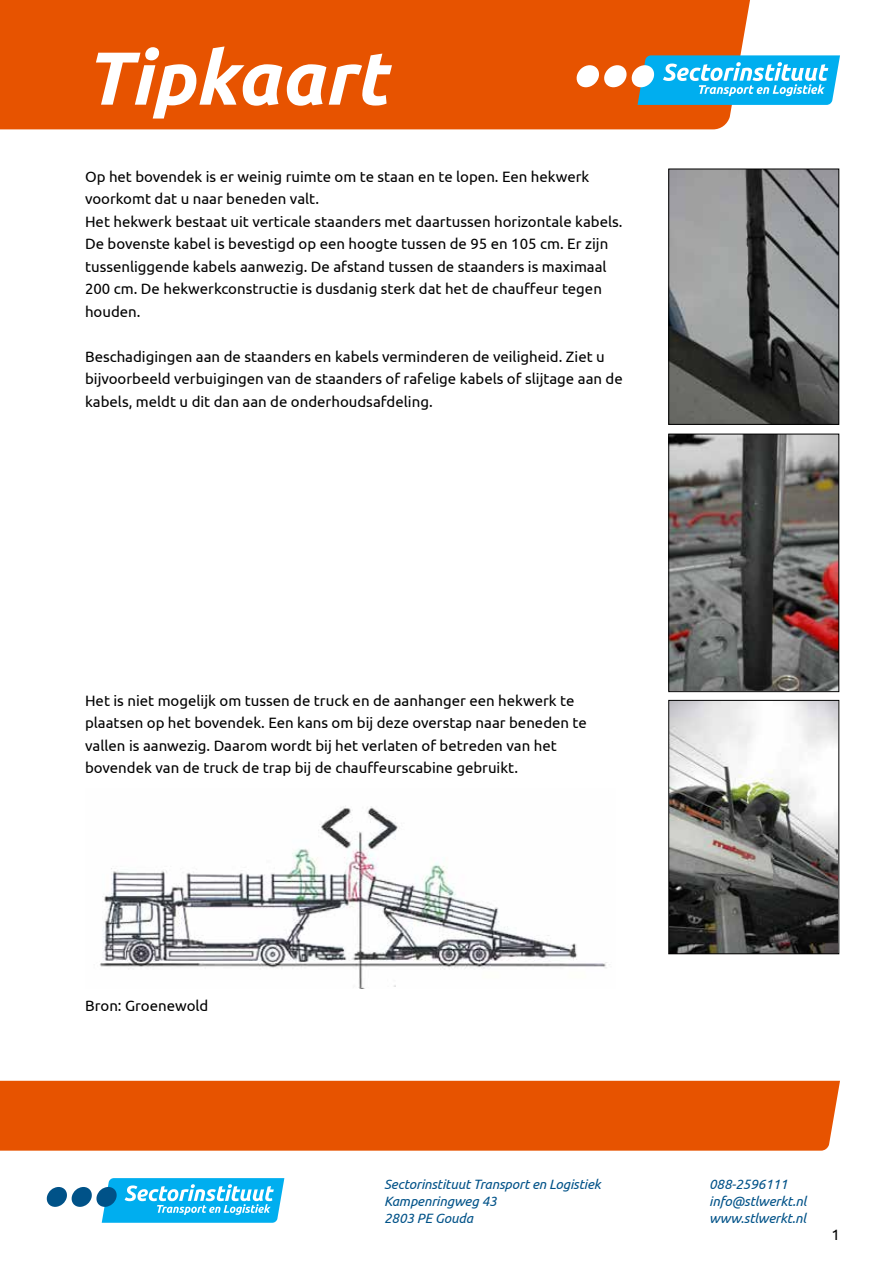
<style>
.page{position:relative;width:893px;height:1263px;background:#fff}
.page>*{position:absolute;margin:0;border:0;box-sizing:border-box;transform-origin:0 0}
.t1{font:italic 700 75px "Ubuntu";color:#fff}
.t2{font:15px/22.5px "Ubuntu";color:#000}
.t3{font:italic 13.5px/17.1px "Ubuntu";letter-spacing:-.01em;color:#005288}
</style>
<div class="page">
<div style="left:0;top:1081px;width:840px;height:70px;background:#e75300"></div>
<svg style="left:47px;top:1178px;width:237px;height:45px"></svg>
<div style="left:0;top:0;width:750px;height:129px;background:#e75300"></div>
<svg style="left:577px;top:55px;width:263px;height:50px"></svg>
<img style="left:100px;top:806px;width:507px;height:183px">
<img style="left:671px;top:171px;width:166px;height:251px">
<div style="left:669px;top:169px;width:170px;height:255px;border:1px solid #000"></div>
<img style="left:671px;top:436px;width:166px;height:254px">
<div style="left:669px;top:434px;width:170px;height:258px;border:1px solid #000"></div>
<img style="left:671px;top:702px;width:166px;height:250px">
<div style="left:669px;top:700px;width:170px;height:254px;border:1px solid #000"></div>
<h1 class="t1" style="left:85px;top:33px;width:302px">Tipkaart</h1>
<p class="t2" style="left:85px;top:165px;width:539px">Op het bovendek is er weinig ruimte om te staan en te lopen. Een hekwerk voorkomt dat u naar beneden valt.<br>Het hekwerk bestaat uit verticale staanders met daartussen horizontale kabels.<br>De bovenste kabel is bevestigd op een hoogte tussen de 95 en 105 cm. Er zijn tussenliggende kabels aanwezig. De afstand tussen de staanders is maximaal 200 cm. De hekwerkconstructie is dusdanig sterk dat het de chauffeur tegen houden.</p>
<p class="t2" style="left:85px;top:345px;width:539px">Beschadigingen aan de staanders en kabels verminderen de veiligheid. Ziet u bijvoorbeeld verbuigingen van de staanders of rafelige kabels of slijtage aan de kabels, meldt u dit dan aan de onderhoudsafdeling.</p>
<p class="t2" style="left:85px;top:689px;width:503px">Het is niet mogelijk om tussen de truck en de aanhanger een hekwerk te plaatsen op het bovendek. Een kans om bij deze overstap naar beneden te vallen is aanwezig. Daarom wordt bij het verlaten of betreden van het bovendek van de truck de trap bij de chauffeurscabine gebruikt.</p>
<p class="t2" style="left:85px;top:994px;width:125px">Bron: Groenewold</p>
<p class="t3" style="left:384px;top:1175px;width:218px">Sectorinstituut Transport en Logistiek<br>Kampenringweg 43<br>2803 PE Gouda</p>
<p class="t3" style="left:709px;top:1175px;width:99px">088-2596111 info@stlwerkt.nl www.stlwerkt.nl</p>
<p class="t2" style="left:832px;top:1222px;width:10px">1</p>
</div>
